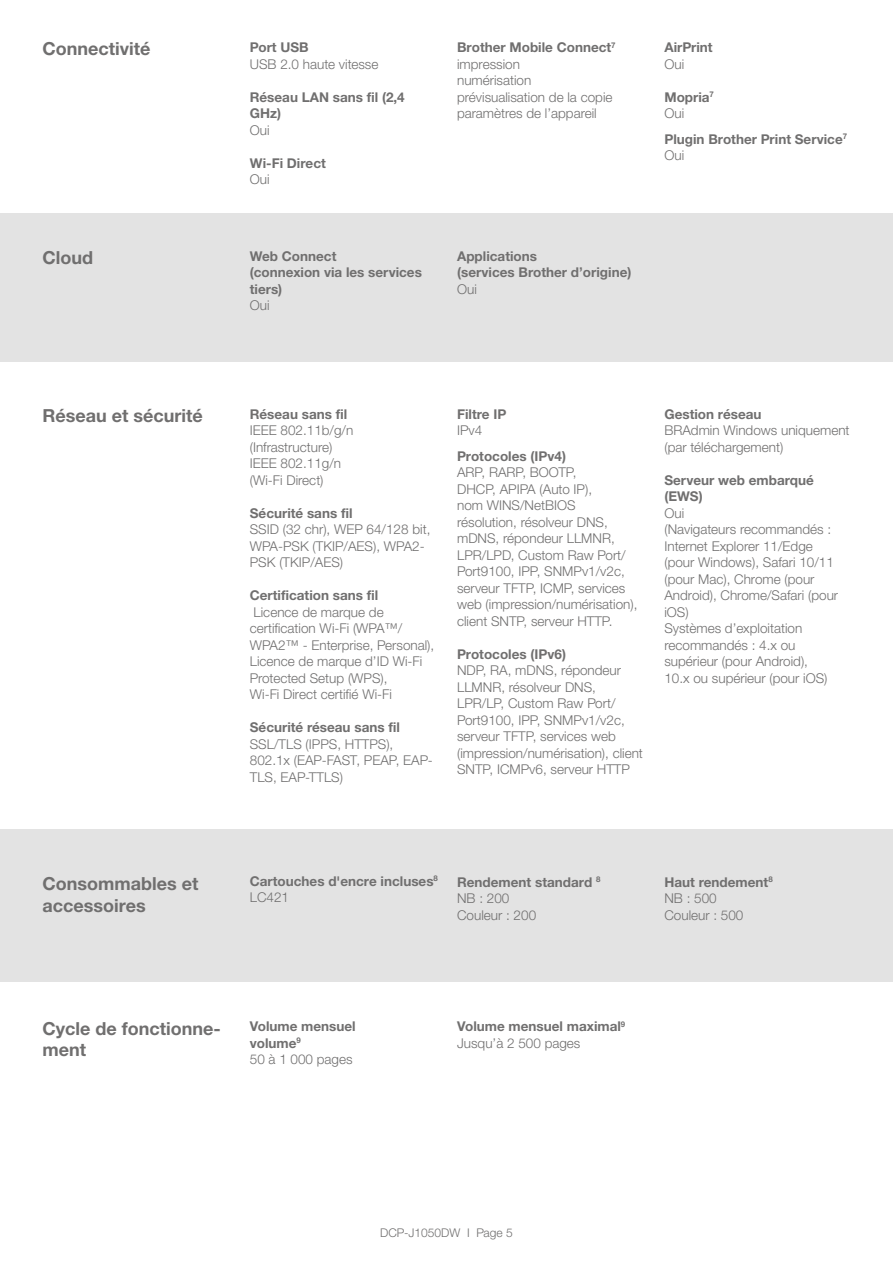
<style>
.page{position:relative;width:893px;height:1263px;background:#fff}
.page>*{position:absolute;margin:0;border:0;box-sizing:border-box;transform-origin:0 0}
.t1{font:700 18px/21.6px "Helvetica Neue LTW1 G";color:#706f6f}
.t2{font:300 13.5px/16.5px "Helvetica Neue LTW1 G";color:#706f6f}
.t3{font:700 13.5px/16.5px "Helvetica Neue LTW1 G";color:#706f6f}
.t4{font:300 12px "Helvetica Neue LTW1 G";color:#706f6f}
.s1{font-weight:700}
.s2{font-weight:300}
</style>
<div class="page">
<div style="left:0;top:829px;width:893px;height:152px;background:#e3e3e3"></div>
<div style="left:0;top:213px;width:893px;height:148px;background:#e3e3e3"></div>
<h1 class="t1" style="left:43px;top:38px;width:109px">Connectivité</h1>
<p class="t3" style="left:250px;top:39px;width:60px">Port USB</p>
<p class="t2" style="left:250px;top:56px;width:130px">USB 2.0 haute vitesse</p>
<p class="t3" style="left:250px;top:89px;width:156px">Réseau LAN sans fil (2,4<br>GHz)</p>
<p class="t2" style="left:250px;top:122px;width:21px">Oui</p>
<p class="t3" style="left:250px;top:154px;width:78px">Wi-Fi Direct</p>
<p class="t2" style="left:250px;top:171px;width:21px">Oui</p>
<h1 class="t1" style="left:43px;top:247px;width:52px">Cloud</h1>
<p class="t3" style="left:250px;top:248px;width:174px">Web Connect<br>(connexion via les services tiers)</p>
<p class="t2" style="left:250px;top:297px;width:21px">Oui</p>
<p class="t2" style="left:457px;top:39px;width:160px"><span class="s1">Brother Mobile Connect</span><sup>7 </sup>impression<br>numérisation prévisualisation de la copie paramètres de l’appareil</p>
<p class="t3" style="left:664px;top:39px;width:50px">AirPrint</p>
<p class="t2" style="left:664px;top:56px;width:21px">Oui</p>
<p class="t3" style="left:664px;top:88px;width:51px">Mopria<sup>7<br></sup><span class="s2">Oui</span></p>
<p class="t3" style="left:664px;top:131px;width:184px">Plugin Brother Print Service<sup>7<br></sup><span class="s2">Oui</span></p>
<p class="t3" style="left:457px;top:248px;width:176px">Applications<br>(services Brother d’origine)</p>
<p class="t2" style="left:457px;top:281px;width:21px">Oui</p>
<h1 class="t1" style="left:43px;top:405px;width:162px">Réseau et sécurité</h1>
<p class="t3" style="left:250px;top:405px;width:99px">Réseau sans fil</p>
<p class="t2" style="left:250px;top:422px;width:105px">IEEE 802.11b/g/n (Infrastructure)<br>IEEE 802.11g/n (Wi-Fi Direct)</p>
<p class="t3" style="left:250px;top:504px;width:104px">Sécurité sans fil</p>
<p class="t2" style="left:250px;top:521px;width:182px">SSID (32 chr), WEP 64/128 bit,<br>WPA-PSK (TKIP/AES), WPA2-<br>PSK (TKIP/AES)</p>
<p class="t3" style="left:250px;top:587px;width:130px">Certification sans fil</p>
<p class="t2" style="left:250px;top:603px;width:186px">Licence de marque de certification Wi-Fi (WPA™/<br>WPA2™ - Enterprise, Personal),<br>Licence de marque d’ID Wi-Fi<br>Protected Setup (WPS),<br>Wi-Fi Direct certifié Wi-Fi</p>
<p class="t3" style="left:250px;top:719px;width:152px">Sécurité réseau sans fil</p>
<p class="t2" style="left:250px;top:735px;width:185px">SSL/TLS (IPPS, HTTPS),<br>802.1x (EAP-FAST, PEAP, EAP-<br>TLS, EAP-TTLS)</p>
<p class="t3" style="left:457px;top:405px;width:51px">Filtre IP</p>
<p class="t2" style="left:457px;top:422px;width:27px">IPv4</p>
<p class="t3" style="left:457px;top:447px;width:110px">Protocoles (IPv4)</p>
<p class="t2" style="left:457px;top:464px;width:182px">ARP, RARP, BOOTP,<br>DHCP, APIPA (Auto IP),<br>nom WINS/NetBIOS résolution, résolveur DNS, mDNS, répondeur LLMNR,<br>LPR/LPD, Custom Raw Port/<br>Port9100, IPP, SNMPv1/v2c, serveur TFTP, ICMP, services web (impression/numérisation), client SNTP, serveur HTTP.</p>
<p class="t3" style="left:457px;top:645px;width:110px">Protocoles (IPv6)</p>
<p class="t2" style="left:457px;top:662px;width:187px">NDP, RA, mDNS, répondeur<br>LLMNR, résolveur DNS,<br>LPR/LP, Custom Raw Port/<br>Port9100, IPP, SNMPv1/v2c, serveur TFTP, services web (impression/numérisation), client<br>SNTP, ICMPv6, serveur HTTP</p>
<p class="t3" style="left:664px;top:405px;width:99px">Gestion réseau</p>
<p class="t2" style="left:664px;top:422px;width:187px">BRAdmin Windows uniquement (par téléchargement)</p>
<p class="t3" style="left:664px;top:471px;width:151px">Serveur web embarqué (EWS)</p>
<p class="t2" style="left:664px;top:504px;width:175px">Oui<br>(Navigateurs recommandés :<br>Internet Explorer 11/Edge (pour Windows), Safari 10/11 (pour Mac), Chrome (pour<br>Android), Chrome/Safari (pour iOS)<br>Systèmes d’exploitation recommandés : 4.x ou supérieur (pour Android),<br>10.x ou supérieur (pour iOS)</p>
<h1 class="t1" style="left:43px;top:872px;width:157px">Consommables et accessoires</h1>
<p class="t3" style="left:250px;top:872px;width:190px">Cartouches d'encre incluses<sup>8<br></sup><span class="s2">LC421</span></p>
<p class="t3" style="left:457px;top:873px;width:145px">Rendement standard <sup>8<br></sup><span class="s2">NB : 200<br>Couleur : 200</span></p>
<p class="t2" style="left:664px;top:874px;width:110px"><span class="s1">Haut rendement</span><sup>8<br></sup>NB : 500<br>Couleur : 500</p>
<h1 class="t1" style="left:43px;top:1017px;width:180px">Cycle de fonctionne&shy;ment</h1>
<p class="t3" style="left:250px;top:1018px;width:107px">Volume mensuel volume<sup>9<br></sup><span class="s2">50 à 1 000 pages</span></p>
<p class="t3" style="left:457px;top:1018px;width:170px">Volume mensuel maximal<sup>9<br></sup><span class="s2">Jusqu’à 2 500 pages</span></p>
<p class="t4" style="left:380px;top:1226px;width:134px">DCP-J1050DW I Page 5</p>
</div>
